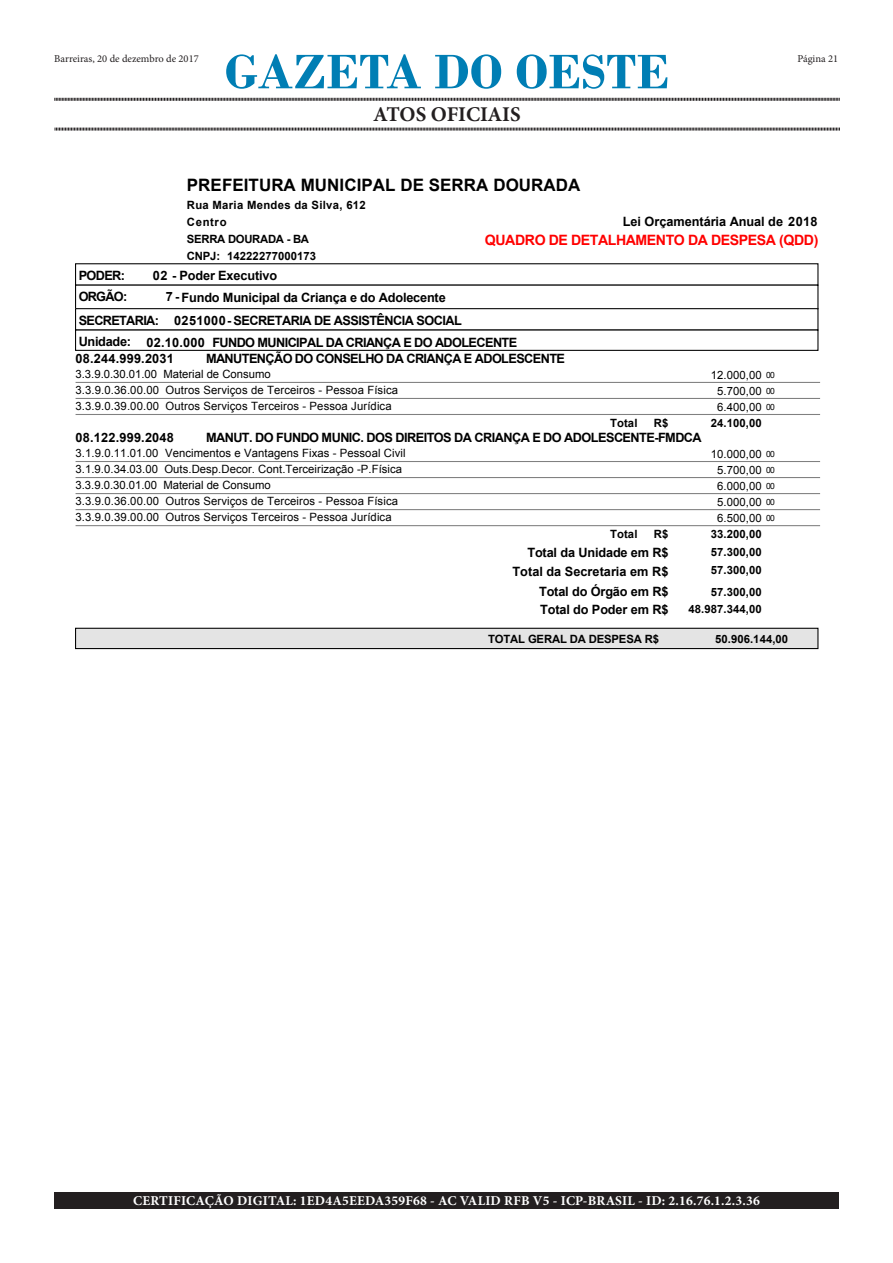
<style>
.page{position:relative;width:893px;height:1263px;background:#fff}
.page>*{position:absolute;margin:0;border:0;box-sizing:border-box;transform-origin:0 0}
.t1{font:700 51px "Bodoni";color:#007eb4}
.t2{font:700 21px "Minion Pro";letter-spacing:-.005em;color:#231f20}
.t3{font:700 17.1px "Arial";letter-spacing:.005em;color:#000}
.t4{font:700 14.25px "Arial";letter-spacing:-.03em;color:#f00}
.t5{font:700 13.5px "Minion Pro";letter-spacing:.015em;color:#fff}
.t6{font:700 12.9px/22.5px "Arial";letter-spacing:-.04em;color:#000}
.t7{font:700 12.9px "Arial";letter-spacing:-.01em;color:#000}
.t8{font:700 12.9px "Arial";letter-spacing:.015em;color:#000}
.t9{font:700 12.9px "Arial";letter-spacing:-.005em;color:#000}
.t10{font:700 12.9px "Arial";color:#000}
.t11{font:11.4px "Arial";letter-spacing:.01em;color:#000}
.t12{font:700 11.4px "Arial";letter-spacing:.005em;color:#000}
.t13{font:700 11.4px/17.1px "Arial";letter-spacing:-.015em;color:#000}
.t14{font:700 11.4px/17.1px "Arial";letter-spacing:.025em;color:#000}
.t15{font:10.5px "Minion Pro";color:#231f20}
.s1{font-size:8.55px}
</style>
<div class="page">
<svg style="left:54px;top:97px;width:786px;height:4px"></svg>
<svg style="left:54px;top:127px;width:786px;height:4px"></svg>
<div style="left:54px;top:1192px;width:785px;height:17px;background:#231f20"></div>
<div style="left:75px;top:308px;width:743px;height:23px;border:1px solid #000"></div>
<div style="left:75px;top:329px;width:743px;height:22px;border:1px solid #000"></div>
<hr style="left:76px;top:382px;width:744px;height:1px;background:#808080">
<hr style="left:76px;top:398px;width:744px;height:1px;background:#808080">
<hr style="left:76px;top:414px;width:744px;height:1px;background:#808080">
<hr style="left:76px;top:461px;width:744px;height:1px;background:#808080">
<hr style="left:76px;top:477px;width:744px;height:1px;background:#808080">
<hr style="left:76px;top:493px;width:744px;height:1px;background:#808080">
<hr style="left:76px;top:509px;width:744px;height:1px;background:#808080">
<hr style="left:76px;top:525px;width:744px;height:1px;background:#808080">
<div style="left:76px;top:628px;width:742px;height:20px;background:#e4e4e4"></div>
<div style="left:75px;top:628px;width:743px;height:21px;border:1px solid #000"></div>
<p class="t15" style="left:54px;top:52px;width:146px">Barreiras, 20 de dezembro de 2017</p>
<p class="t1" style="left:225px;top:42px;width:446px">GAZETA DO OESTE</p>
<p class="t2" style="left:373px;top:99px;width:149px">ATOS OFICIAIS</p>
<p class="t15" style="left:797px;top:52px;width:42px">Página 21</p>
<p class="t3" style="left:187px;top:174px;width:395px">PREFEITURA MUNICIPAL DE SERRA DOURADA</p>
<p class="t14" style="left:187px;top:197px;width:180px">Rua Maria Mendes da Silva, 612<br>Centro</p>
<p class="t4" style="left:485px;top:230px;width:335px">QUADRO DE DETALHAMENTO DA DESPESA (QDD)</p>
<p class="t9" style="left:623px;top:213px;width:196px">Lei Orçamentária Anual de 2018</p>
<p class="t13" style="left:187px;top:231px;width:131px">SERRA DOURADA - BA<br>CNPJ: 14222277000173</p>
<p class="t6" style="left:79px;top:264px;width:48px">PODER:</p>
<p class="t7" style="left:153px;top:267px;width:126px">02 - Poder Executivo</p>
<p class="t6" style="left:79px;top:286px;width:50px">ORGÃO:</p>
<p class="t6" style="left:79px;top:287px;width:440px;text-indent:87px">7 - Fundo Municipal da Criança e do Adolecente<br>SECRETARIA: 0251000- SECRETARIA DE ASSISTÊNCIA SOCIAL<br>Unidade: 02.10.000 FUNDO MUNICIPAL DA CRIANÇA E DO ADOLECENTE</p>
<p class="t8" style="left:76px;top:350px;width:100px">08.244.999.2031</p>
<p class="t6" style="left:206px;top:348px;width:361px">MANUTENÇÃO DO CONSELHO DA CRIANÇA E ADOLESCENTE</p>
<p class="t11" style="left:76px;top:366px;width:197px">3.3.9.0.30.01.00 Material de Consumo</p>
<p class="t11" style="left:711px;top:367px;width:66px">12.000,00 <span class="s1">00</span></p>
<p class="t11" style="left:76px;top:382px;width:324px">3.3.9.0.36.00.00 Outros Serviços de Terceiros - Pessoa Física</p>
<p class="t11" style="left:717px;top:383px;width:59px">5.700,00 <span class="s1">00</span></p>
<p class="t11" style="left:76px;top:398px;width:318px">3.3.9.0.39.00.00 Outros Serviços Terceiros - Pessoa Jurídica</p>
<p class="t11" style="left:717px;top:399px;width:59px">6.400,00 <span class="s1">00</span></p>
<p class="t12" style="left:610px;top:415px;width:29px">Total</p>
<p class="t12" style="left:654px;top:415px;width:16px">R$</p>
<p class="t12" style="left:711px;top:415px;width:52px">24.100,00</p>
<p class="t8" style="left:76px;top:429px;width:100px">08.122.999.2048</p>
<p class="t6" style="left:206px;top:427px;width:497px">MANUT. DO FUNDO MUNIC. DOS DIREITOS DA CRIANÇA E DO ADOLESCENTE-FMDCA</p>
<p class="t11" style="left:76px;top:445px;width:331px">3.1.9.0.11.01.00 Vencimentos e Vantagens Fixas - Pessoal Civil</p>
<p class="t11" style="left:711px;top:446px;width:66px">10.000,00 <span class="s1">00</span></p>
<p class="t11" style="left:76px;top:461px;width:328px">3.1.9.0.34.03.00 Outs.Desp.Decor. Cont.Terceirização -P.Física</p>
<p class="t11" style="left:717px;top:462px;width:59px">5.700,00 <span class="s1">00</span></p>
<p class="t11" style="left:76px;top:477px;width:197px">3.3.9.0.30.01.00 Material de Consumo</p>
<p class="t11" style="left:717px;top:478px;width:59px">6.000,00 <span class="s1">00</span></p>
<p class="t11" style="left:76px;top:493px;width:324px">3.3.9.0.36.00.00 Outros Serviços de Terceiros - Pessoa Física</p>
<p class="t11" style="left:717px;top:495px;width:59px">5.000,00 <span class="s1">00</span></p>
<p class="t11" style="left:76px;top:509px;width:318px">3.3.9.0.39.00.00 Outros Serviços Terceiros - Pessoa Jurídica</p>
<p class="t11" style="left:717px;top:511px;width:59px">6.500,00 <span class="s1">00</span></p>
<p class="t12" style="left:610px;top:526px;width:29px">Total</p>
<p class="t12" style="left:654px;top:526px;width:16px">R$</p>
<p class="t12" style="left:711px;top:526px;width:52px">33.200,00</p>
<p class="t7" style="left:527px;top:543px;width:143px">Total da Unidade em R$</p>
<p class="t12" style="left:711px;top:545px;width:52px">57.300,00</p>
<p class="t10" style="left:512px;top:563px;width:157px">Total da Secretaria em R$</p>
<p class="t12" style="left:711px;top:563px;width:52px">57.300,00</p>
<p class="t7" style="left:539px;top:583px;width:131px">Total do Órgão em R$</p>
<p class="t12" style="left:711px;top:584px;width:52px">57.300,00</p>
<p class="t7" style="left:540px;top:601px;width:130px">Total do Poder em R$</p>
<p class="t12" style="left:689px;top:601px;width:75px">48.987.344,00</p>
<p class="t13" style="left:488px;top:631px;width:172px">TOTAL GERAL DA DESPESA R$</p>
<p class="t12" style="left:715px;top:631px;width:75px">50.906.144,00</p>
<p class="t5" style="left:133px;top:1191px;width:628px">CERTIFICAÇÃO DIGITAL: 1ED4A5EEDA359F68 - AC VALID RFB V5 - ICP-BRASIL - ID: 2.16.76.1.2.3.36</p>
</div>
